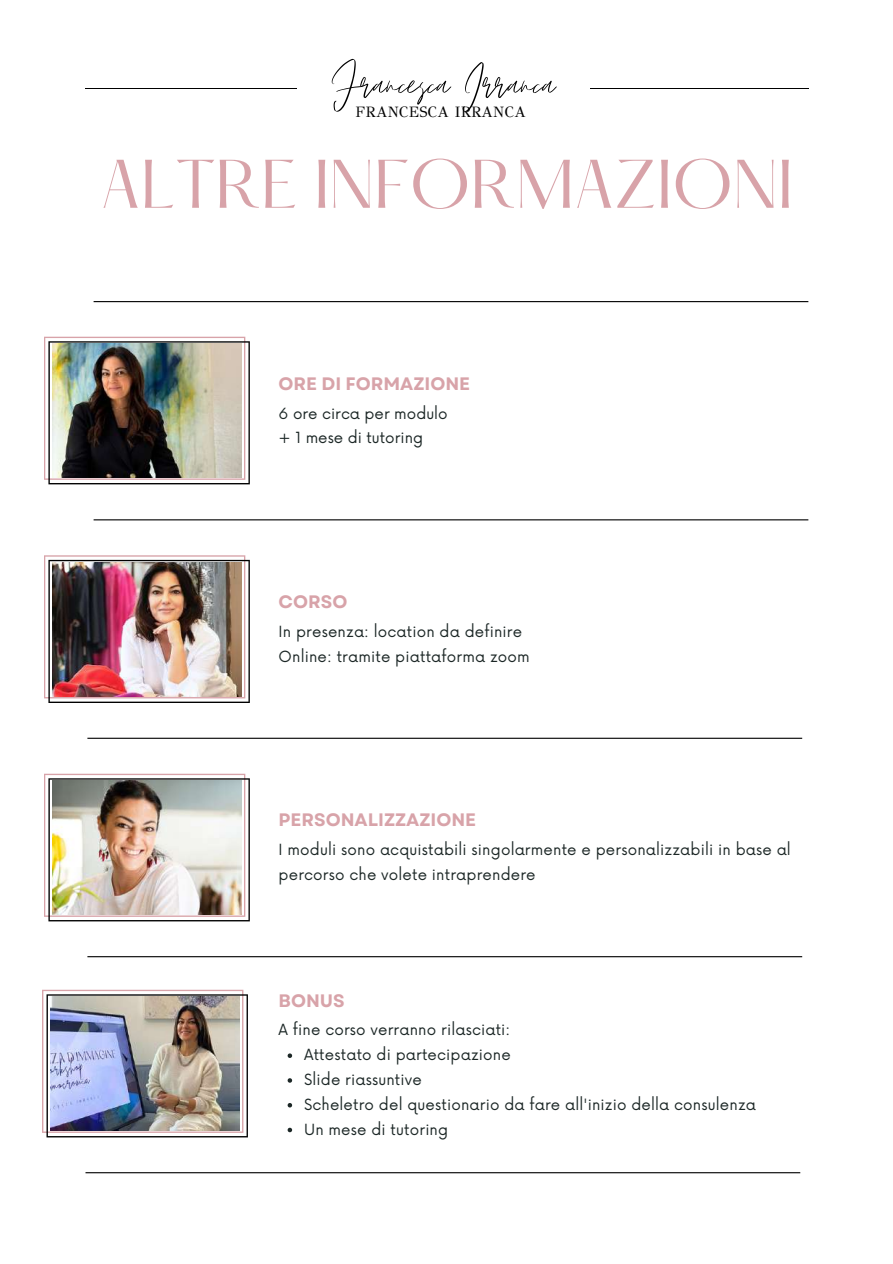
<style>
.page{position:relative;width:893px;height:1264px;background:#fff}
.page>*{position:absolute;margin:0;border:0;box-sizing:border-box;transform-origin:0 0}
.t1{font:66px "Emitha Script";color:#000}
.t2{font:60px "Hatton";color:#d8a3a9}
.t3{font:700 18px "Garet";color:#d8a3a9}
.t4{font:15px/24.8px "Now";letter-spacing:.01em;color:#1c2726}
.t5{font:15px "GFS Didot";letter-spacing:.03em;color:#000}
</style>
<div class="page">
<hr style="left:85px;top:89px;width:211px;height:1px;background:#000">
<hr style="left:590px;top:88px;width:218px;height:1px;background:#000">
<hr style="left:94px;top:301px;width:714px;height:1px;background:#000">
<svg style="left:44px;top:337px;width:206px;height:147px"></svg>
<img style="left:52px;top:343px;width:189px;height:134px">
<hr style="left:94px;top:519px;width:714px;height:1px;background:#000">
<svg style="left:44px;top:555px;width:206px;height:148px"></svg>
<img style="left:52px;top:562px;width:189px;height:134px">
<hr style="left:87px;top:737px;width:715px;height:1px;background:#000">
<svg style="left:44px;top:773px;width:206px;height:148px"></svg>
<img style="left:52px;top:780px;width:189px;height:134px">
<hr style="left:87px;top:956px;width:715px;height:1px;background:#000">
<svg style="left:42px;top:989px;width:206px;height:148px"></svg>
<img style="left:50px;top:996px;width:189px;height:134px">
<hr style="left:85px;top:1172px;width:715px;height:1px;background:#000">
<svg style="left:287px;top:1053px;width:5px;height:4px"></svg>
<svg style="left:287px;top:1078px;width:5px;height:4px"></svg>
<svg style="left:287px;top:1103px;width:5px;height:4px"></svg>
<svg style="left:287px;top:1127px;width:5px;height:5px"></svg>
<h1 class="t1" style="left:332px;top:49px;width:224px">Francesca Irranca</h1>
<p class="t5" style="left:355px;top:102px;width:171px">FRANCESCA IRRANCA</p>
<h2 class="t2" style="left:100px;top:156px;width:694px">ALTRE INFORMAZIONI</h2>
<p class="t3" style="left:278px;top:370px;width:193px">ORE DI FORMAZIONE</p>
<p class="t4" style="left:278px;top:401px;width:170px">6 ore circa per modulo + 1 mese di tutoring</p>
<p class="t3" style="left:278px;top:588px;width:70px">CORSO</p>
<p class="t4" style="left:278px;top:620px;width:253px">In presenza: location da definire<br>Online: tramite piattaforma zoom</p>
<p class="t3" style="left:278px;top:807px;width:199px">PERSONALIZZAZIONE</p>
<p class="t4" style="left:278px;top:838px;width:513px">I moduli sono acquistabili singolarmente e personalizzabili in base al percorso che volete intraprendere</p>
<p class="t3" style="left:278px;top:987px;width:68px">BONUS</p>
<p class="t4" style="left:304px;top:1018px;width:453px;text-indent:-25px">A fine corso verranno rilasciati:<br>Attestato di partecipazione<br>Slide riassuntive<br>Scheletro del questionario da fare all'inizio della consulenza Un mese di tutoring</p>
</div>
